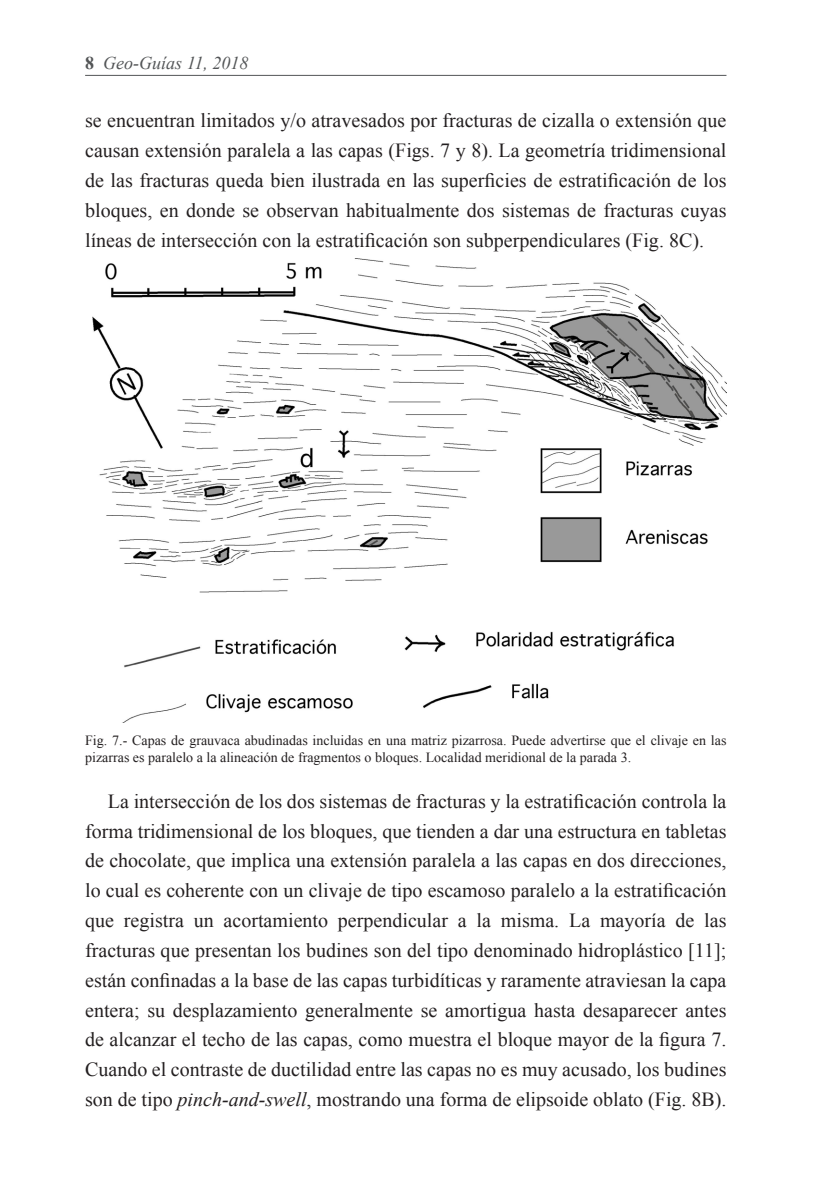
<style>
.page{position:relative;width:840px;height:1191px;background:#fff}
.page>*{position:absolute;margin:0;border:0;box-sizing:border-box;transform-origin:0 0}
.Texto{font:20px/29.8px "Times New Roman";color:#231f20;text-align:justify}
.Texto_sin_tabulación{font:20px/29.8px "Times New Roman";color:#231f20;text-align:justify}
.t1{font:italic 18px "Times New Roman";color:#535557}
.Pie_de_Ilustración{font:14px/16.8px "Times New Roman";color:#231f20}
.s1{font-weight:700;font-style:normal}
.s2{font-style:italic}
</style>
<div class="page">
<hr style="left:85px;top:75px;width:641px;height:1px;background:#535557">
<img style="left:92px;top:258px;width:634px;height:464px">
<p class="t1" style="left:85px;top:51px;width:165px"><span class="s1">8</span> Geo-Guías 11, 2018</p>
<p class="Texto_sin_tabulación" style="left:85px;top:105px;width:642px">se encuentran limitados y/o atravesados por fracturas de cizalla o extensión que causan extensión paralela a las capas (Figs. 7 y 8). La geometría tridimensional de las fracturas queda bien ilustrada en las superficies de estratificación de los bloques, en donde se observan habitualmente dos sistemas de fracturas cuyas líneas de intersección con la estratificación son subperpendiculares (Fig. 8C).</p>
<p class="Pie_de_Ilustración" style="left:85px;top:731px;width:642px">Fig. 7.- Capas de grauvaca abudinadas incluidas en una matriz pizarrosa. Puede advertirse que el clivaje en las pizarras es paralelo a la alineación de fragmentos o bloques. Localidad meridional de la parada 3.</p>
<p class="Texto" style="left:85px;top:785px;width:642px;text-indent:23px">La intersección de los dos sistemas de fracturas y la estratificación controla la forma tridimensional de los bloques, que tienden a dar una estructura en tabletas de chocolate, que implica una extensión paralela a las capas en dos direcciones, lo cual es coherente con un clivaje de tipo escamoso paralelo a la estratificación que registra un acortamiento perpendicular a la misma. La mayoría de las fracturas que presentan los budines son del tipo denominado hidroplástico [11]; están confinadas a la base de las capas turbidíticas y raramente atraviesan la capa entera; su desplazamiento generalmente se amortigua hasta desaparecer antes de alcanzar el techo de las capas, como muestra el bloque mayor de la figura 7.<br>Cuando el contraste de ductilidad entre las capas no es muy acusado, los budines son de tipo <span class="s2">pinch-and-swell</span>, mostrando una forma de elipsoide oblato (Fig. 8B).</p>
</div>
